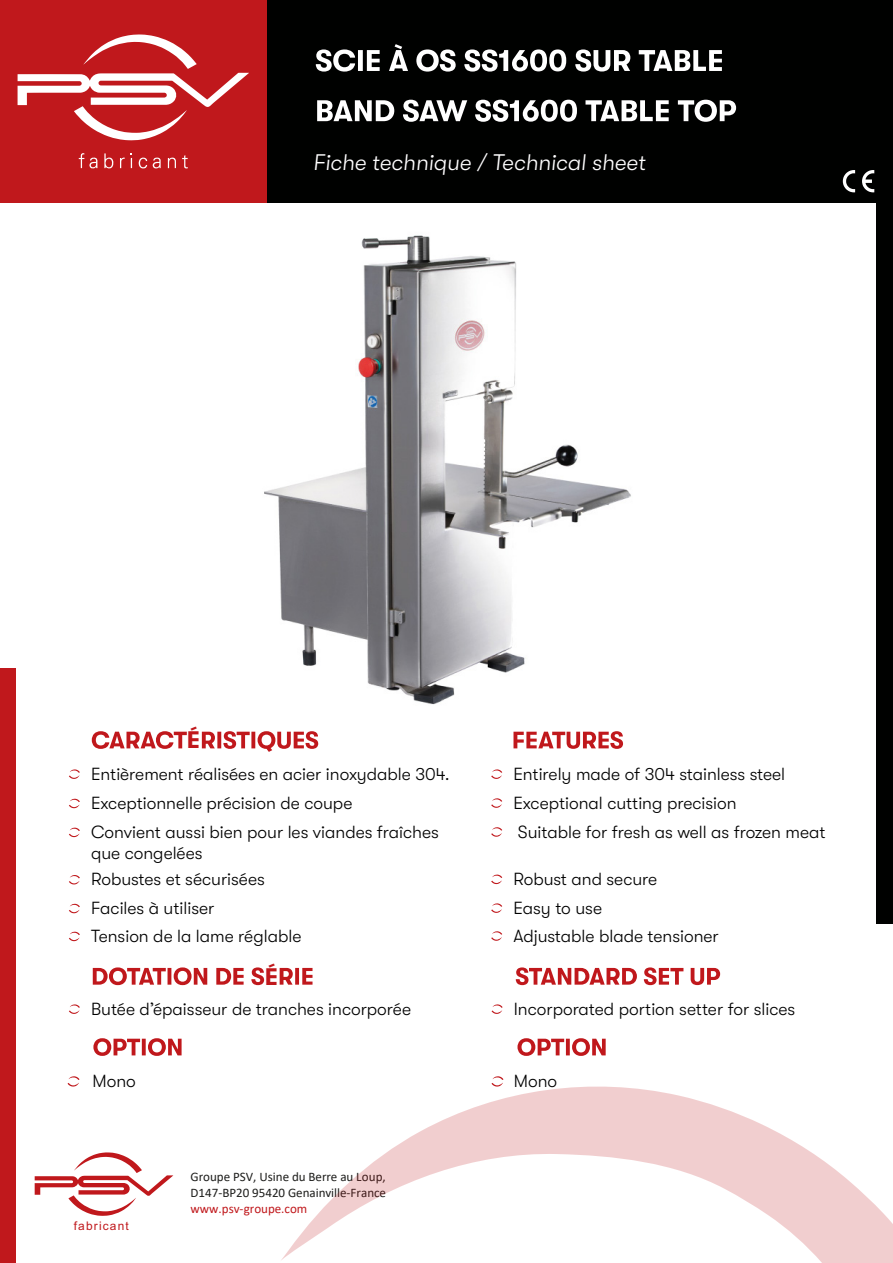
<style>
.page{position:relative;width:893px;height:1263px;background:#fff}
.page>*{position:absolute;margin:0;border:0;box-sizing:border-box;transform-origin:0 0}
.t1{font:700 23.85px "GT Walsheim";color:#c0181c}
.t2{font:italic 300 22.5px "GT Walsheim Pro";color:#fff}
.t3{font:300 17.55px/28.3px "GT Walsheim Pro";color:#000100}
.t4{font:13.05px/15.8px "Calibri";letter-spacing:-.005em;color:#1e1e1c}
.t5{font:13.05px "Calibri";color:#c0181c}
.t6{font:11.85px "Bokonique";letter-spacing:.1em;color:#c0181c}
</style>
<div class="page">
<div style="left:267px;top:0;width:626px;height:203px;background:#000100"></div>
<div style="left:0;top:0;width:267px;height:203px;background:#c0181c"></div>
<svg style="left:18px;top:34px;width:231px;height:106px"></svg>
<svg style="left:104px;top:153px;width:10px;height:16px"></svg>
<svg style="left:153px;top:157px;width:8px;height:12px"></svg>
<svg style="left:168px;top:157px;width:8px;height:11px"></svg>
<svg style="left:139px;top:157px;width:8px;height:12px"></svg>
<svg style="left:79px;top:153px;width:18px;height:16px"></svg>
<svg style="left:182px;top:155px;width:6px;height:14px"></svg>
<svg style="left:120px;top:157px;width:5px;height:11px"></svg>
<svg style="left:131px;top:153px;width:1px;height:15px"></svg>
<svg style="left:35px;top:1152px;width:138px;height:64px"></svg>
<svg style="left:281px;top:1086px;width:612px;height:177px"></svg>
<div style="left:876px;top:199px;width:17px;height:725px;background:#000100"></div>
<div style="left:0;top:669px;width:16px;height:594px;background:#c0181c"></div>
<svg style="left:316px;top:44px;width:406px;height:28px"></svg>
<svg style="left:317px;top:100px;width:419px;height:22px"></svg>
<img style="left:264px;top:235px;width:367px;height:470px">
<svg style="left:69px;top:769px;width:11px;height:10px"></svg>
<svg style="left:69px;top:798px;width:11px;height:10px"></svg>
<svg style="left:69px;top:875px;width:11px;height:9px"></svg>
<svg style="left:69px;top:904px;width:11px;height:9px"></svg>
<svg style="left:69px;top:931px;width:11px;height:10px"></svg>
<svg style="left:69px;top:827px;width:11px;height:10px"></svg>
<svg style="left:69px;top:1004px;width:11px;height:10px"></svg>
<svg style="left:492px;top:1004px;width:11px;height:10px"></svg>
<svg style="left:491px;top:1076px;width:13px;height:10px"></svg>
<svg style="left:68px;top:1076px;width:12px;height:10px"></svg>
<svg style="left:92px;top:731px;width:95px;height:18px"></svg>
<svg style="left:202px;top:731px;width:116px;height:21px"></svg>
<svg style="left:93px;top:967px;width:171px;height:18px"></svg>
<svg style="left:280px;top:968px;width:33px;height:17px"></svg>
<svg style="left:516px;top:967px;width:204px;height:18px"></svg>
<svg style="left:514px;top:731px;width:109px;height:18px"></svg>
<svg style="left:93px;top:1038px;width:89px;height:18px"></svg>
<svg style="left:517px;top:1038px;width:89px;height:18px"></svg>
<svg style="left:491px;top:769px;width:11px;height:10px"></svg>
<svg style="left:491px;top:798px;width:11px;height:10px"></svg>
<svg style="left:491px;top:874px;width:11px;height:10px"></svg>
<svg style="left:491px;top:903px;width:11px;height:10px"></svg>
<svg style="left:491px;top:931px;width:11px;height:10px"></svg>
<svg style="left:491px;top:827px;width:11px;height:10px"></svg>
<svg style="left:843px;top:170px;width:31px;height:22px"></svg>
<p class="t2" style="left:313px;top:150px;width:334px">Fiche technique / Technical sheet</p>
<h1 class="t1" style="left:187px;top:727px;width:15px">É</h1>
<p class="t3" style="left:91px;top:759px;width:360px;line-height:29.2px">Entièrement réalisées en acier inoxydable 304.<br>Exceptionnelle précision de coupe</p>
<p class="t3" style="left:91px;top:822px;width:349px;line-height:20.9px">Convient aussi bien pour les viandes fraîches que congelées</p>
<p class="t3" style="left:91px;top:865px;width:212px">Robustes et sécurisées<br>Faciles à utiliser<br>Tension de la lame réglable</p>
<h1 class="t1" style="left:265px;top:963px;width:15px">É</h1>
<p class="t3" style="left:513px;top:759px;width:273px;line-height:29px">Entirely made of 304 stainless steel<br>Exceptional cutting precision</p>
<p class="t3" style="left:518px;top:817px;width:309px">Suitable for fresh as well as frozen meat</p>
<p class="t3" style="left:513px;top:865px;width:207px">Robust and secure<br>Easy to use<br>Adjustable blade tensioner</p>
<p class="t3" style="left:91px;top:995px;width:322px">Butée d’épaisseur de tranches incorporée</p>
<p class="t3" style="left:514px;top:995px;width:283px">Incorporated portion setter for slices</p>
<p class="t3" style="left:93px;top:1066px;width:45px">Mono</p>
<p class="t3" style="left:514px;top:1066px;width:45px">Mono</p>
<p class="t6" style="left:74px;top:1219px;width:57px">fabricant</p>
<p class="t4" style="left:191px;top:1168px;width:197px">Groupe PSV, Usine du Berre au Loup,<br>D147-BP20 95420 Genainville-France</p>
<p class="t5" style="left:191px;top:1199px;width:118px">www.psv-groupe.com</p>
</div>
